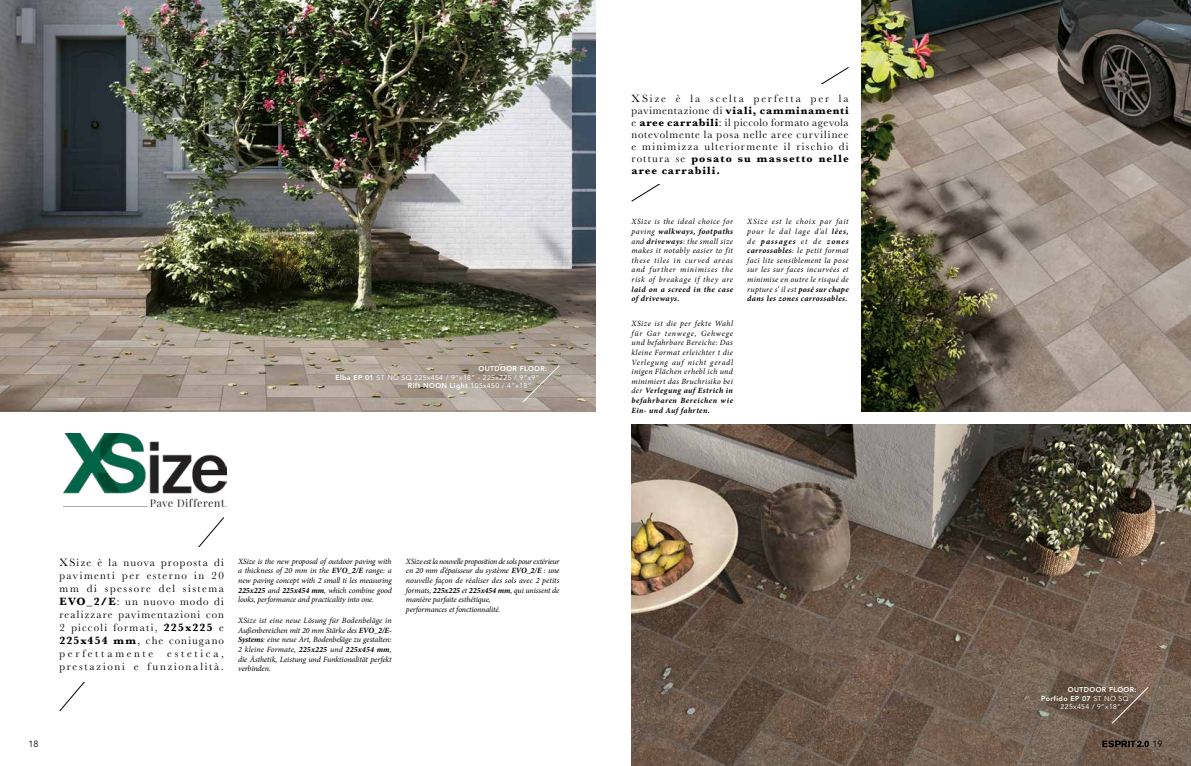
<style>
.page{position:relative;width:1191px;height:766px;background:#fff}
.page>*{position:absolute;margin:0;border:0;box-sizing:border-box;transform-origin:0 0}
.t1{font:11px/13px "Baskerville";letter-spacing:.12em;color:#000;text-align:justify}
.t2{font:11px/13px "Baskerville";letter-spacing:.17em;color:#000;text-align:right}
.t3{font:9px "Avenir LT Std";color:#000}
.t4{font:italic 8px/9.6px "Minion Pro";letter-spacing:-.005em;color:#000;text-align:justify}
.t5{font:italic 700 8px/9.6px "Minion Pro";letter-spacing:.055em;color:#000}
.t6{font:7px "Avenir LT Std";letter-spacing:.05em;color:#fff}
.t7{font:800 7px "Avenir LT Std";letter-spacing:.05em;color:#fff}
.s1{font-weight:800}
.s2{font-weight:700}
.s3{font-weight:400}
.s4{font-weight:300}
</style>
<div class="page">
<svg style="left:59px;top:517px;width:165px;height:194px"></svg>
<svg style="left:631px;top:67px;width:218px;height:135px"></svg>
<img style="left:0;top:0;width:595px;height:411px">
<img style="left:861px;top:0;width:330px;height:411px">
<img style="left:631px;top:424px;width:560px;height:341px">
<div style="left:60px;top:547px;width:164px;height:134px;background:#fff"></div>
<div style="left:631px;top:85px;width:217px;height:99px;background:#fff"></div>
<svg style="left:1111px;top:686px;width:38px;height:38px"></svg>
<img style="left:64px;top:433px;width:163px;height:73px">
<svg style="left:522px;top:365px;width:38px;height:37px"></svg>
<svg style="left:1102px;top:740px;width:47px;height:7px"></svg>
<p class="t7" style="left:478px;top:364px;width:70px">OUTDOOR FLOOR:</p>
<p class="t6" style="left:335px;top:373px;width:205px"><span class="s1">Elba EP 01</span> ST NO SQ 225x454 / 9”x18” - 225x225 / 9”x9”</p>
<p class="t6" style="left:408px;top:381px;width:125px"><span class="s1">Rift NOON Light</span> 105x450 / 4”x18”</p>
<h1 class="t1" style="left:60px;top:556px;width:166px">XSize è la nuova proposta di pavimenti per esterno in 20 mm di spessore del sistema <span class="s2">EVO_2/E</span>: un nuovo modo di realizzare pavimentazioni con 2 piccoli formati, <span class="s2">225x225</span> e <span class="s2">225x454 mm</span>, che coniugano perfettamente</h1>
<h1 class="t2" style="left:60px;top:647px;width:166px">estetica,<br>prestazioni e funzionalità.</h1>
<p class="t4" style="left:238px;top:556px;width:155px">XSize is the new proposal of outdoor paving with a thickness of 20 mm in the <span class="s2">EVO_2/E</span> range: a new paving concept with 2 small ti les measuring <span class="s2">225x225</span> and <span class="s2">225x454 mm</span>, which combine good looks, performance and practicality into one.</p>
<p class="t4" style="left:238px;top:615px;width:155px">XSize ist eine neue Lösung für Bodenbeläge in Außenbereichen mit 20 mm Stärke des <span class="s2">EVO_2/E-Systems</span>: eine neue Art, Bodenbeläge zu gestalten:<br>2 kleine Formate, <span class="s2">225x225</span> und <span class="s2">225x454 mm</span>, die Ästhetik, Leistung und Funktionalität perfekt verbinden.</p>
<p class="t4" style="left:406px;top:556px;width:155px;text-align:left">XSize est la nouvelle proposition de sols pour extérieur en 20 mm d’épaisseur du système <span class="s2">EVO_2/E</span> : une nouvelle façon de réaliser des sols avec 2 petits formats, <span class="s2">225x225</span> et <span class="s2">225x454 mm</span>, qui unissent de manière parfaite esthétique,<br>performances et fonctionnalité.</p>
<p class="t1" style="left:631px;top:92px;width:219px;line-height:12px">XSize è la scelta perfetta per la pavimentazione di <span class="s2">viali, camminamenti </span>e <span class="s2">aree carrabili</span>: il piccolo formato agevola notevolmente la posa nelle aree curvilinee e minimizza ulteriormente il rischio di rottura se <span class="s2">posato su massetto nelle aree carrabili.</span></p>
<p class="t4" style="left:631px;top:217px;width:103px">XSize is the ideal choice for paving <span class="s2">walkways, footpaths </span>and <span class="s2">driveways</span>: the small size makes it notably easier to fit these tiles in curved areas and further minimises the risk of breakage if they are</p>
<p class="t5" style="left:631px;top:284px;width:103px">laid on a screed in the case of driveways.</p>
<p class="t4" style="left:631px;top:318px;width:103px">XSize ist die per fekte Wahl für Gar tenwege, Gehwege und befahrbare Bereiche: Das kleine Format erleichter t die Verlegung auf nicht geradl inigen Flächen erhebl ich und minimiert das Bruchrisiko bei der <span class="s2">Verlegung auf Estrich in befahrbaren Bereichen wie Ein- und Auf fahrten.</span></p>
<p class="t4" style="left:747px;top:217px;width:103px">XSize est le choix par fait pour le dal lage d’al <span class="s2">lées, </span>de <span class="s2">passages</span> et de <span class="s2">zones carrossables</span>: le petit format faci lite sensiblement la pose sur les sur faces incurvées et minimise en outre le risqué de rupture s’ il est <span class="s2">posé sur chape dans les zones carrossables.</span></p>
<p class="t7" style="left:1068px;top:685px;width:70px">OUTDOOR FLOOR:</p>
<p class="t7" style="left:1041px;top:694px;width:89px">Porfido EP 07 <span class="s3">ST NO SQ</span></p>
<p class="t6" style="left:1060px;top:702px;width:62px">225x454 / <span class="s4">9”x18”</span></p>
<p class="t3" style="left:28px;top:738px;width:12px">18</p>
<p class="t3" style="left:1152px;top:738px;width:12px">19</p>
</div>
